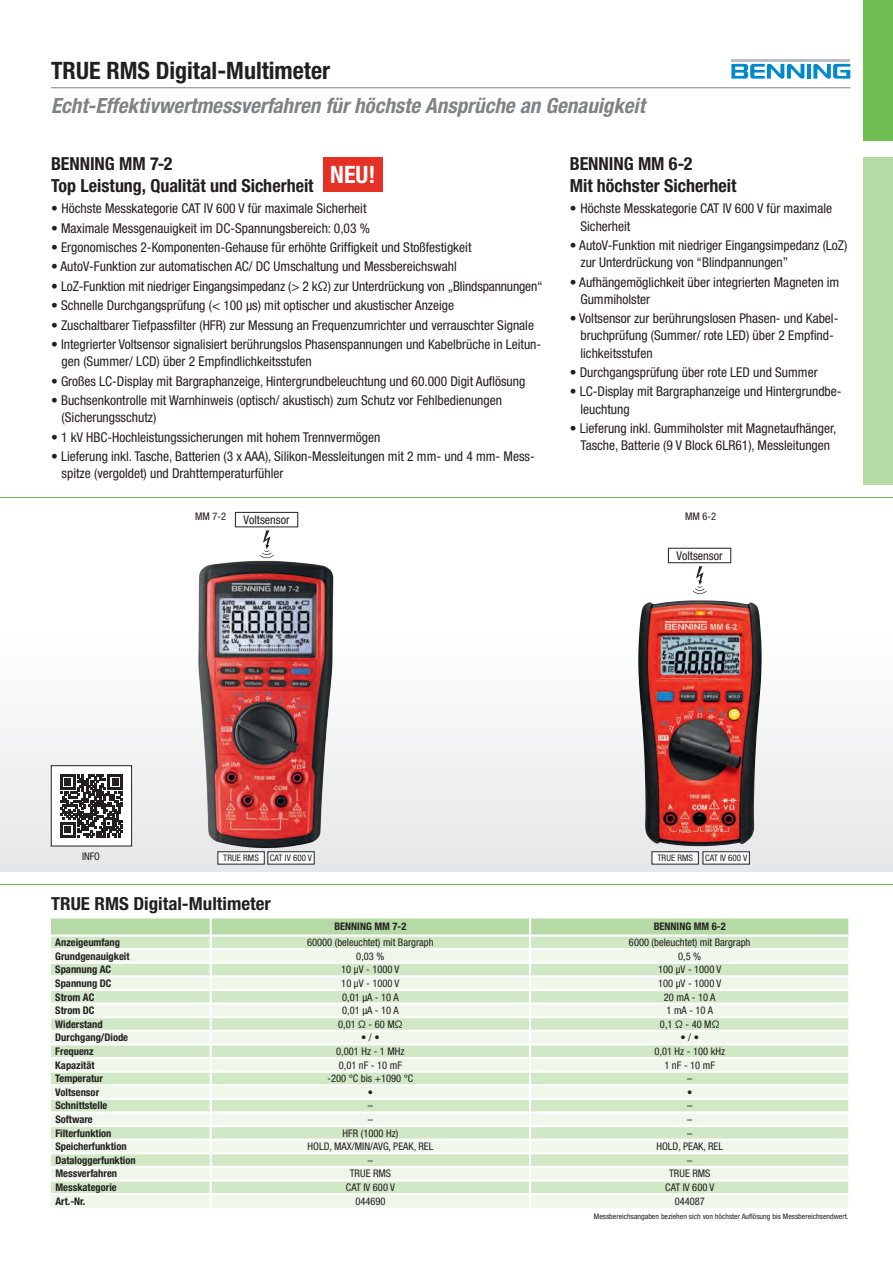
<style>
.page{position:relative;width:893px;height:1263px;background:#fff}
.page>*{position:absolute;margin:0;border:0;box-sizing:border-box;transform-origin:0 0}
.t1{font:700 condensed 24px "Helvetica Neue LT Pro";color:#231f20}
.t2{font:700 condensed 24px "Helvetica Neue LT Pro";color:#fff}
.t3{font:italic 700 condensed 21px "Helvetica Neue LT Pro";color:#808285}
.t4{font:700 condensed 18px/21.6px "Helvetica Neue LT Pro";color:#231f20}
.t5{font:700 condensed 18px "Helvetica Neue LT Pro";color:#231f20;scale:1.05 1}
.t6{font:condensed 13.5px/17.2px "Helvetica Neue LT Pro";color:#231f20}
.t7{font:condensed 12px "Helvetica Neue LT Pro";color:#231f20}
.t8{font:condensed 10.5px "Helvetica Neue LT Pro";color:#231f20}
.t9{font:700 condensed 10.5px "Helvetica Neue LT Pro";color:#231f20}
.t10{font:condensed 9px "Helvetica Neue LT Pro";color:#231f20}
.t11{font:condensed 7.5px "Helvetica Neue LT Pro";color:#231f20;scale:1.05 1}
</style>
<div class="page">
<div style="left:0;top:510px;width:893px;height:362px;background:linear-gradient(to bottom,#fff,#e7e8ea)"></div>
<div style="left:863px;top:157px;width:30px;height:328px;background:#b5daa5"></div>
<hr style="left:0;top:497px;width:893px;height:1px;background:#6fbf54">
<hr style="left:0;top:884px;width:893px;height:1px;background:#6fbf54">
<div style="left:863px;top:0;width:30px;height:140px;background:#6fbf54"></div>
<svg style="left:51px;top:918px;width:798px;height:290px;background:#e2f0db"></svg>
<hr style="left:51px;top:87px;width:799px;height:1px;background:#808285">
<svg style="left:693px;top:566px;width:14px;height:29px"></svg>
<div style="left:668px;top:548px;width:63px;height:15px;border:1px solid #231f20"></div>
<img style="left:638px;top:600px;width:124px;height:246px">
<div style="left:323px;top:157px;width:60px;height:34px;background:#e53025"></div>
<img style="left:195px;top:558px;width:141px;height:292px">
<div style="left:51px;top:766px;width:81px;height:80px;background:#fff"></div>
<svg style="left:60px;top:774px;width:63px;height:63px"></svg>
<div style="left:51px;top:765px;width:81px;height:81px;border:1px solid #231f20"></div>
<div style="left:218px;top:852px;width:46px;height:12px;background:#fff"></div>
<div style="left:218px;top:851px;width:46px;height:13px;border:1px solid #231f20"></div>
<div style="left:268px;top:852px;width:46px;height:12px;background:#fff"></div>
<div style="left:268px;top:851px;width:46px;height:13px;border:1px solid #231f20"></div>
<svg style="left:260px;top:530px;width:14px;height:29px"></svg>
<div style="left:235px;top:512px;width:63px;height:15px;border:1px solid #231f20"></div>
<div style="left:652px;top:852px;width:46px;height:12px;background:#fff"></div>
<div style="left:652px;top:851px;width:46px;height:13px;border:1px solid #231f20"></div>
<div style="left:703px;top:852px;width:46px;height:12px;background:#fff"></div>
<div style="left:703px;top:851px;width:46px;height:13px;border:1px solid #231f20"></div>
<hr style="left:731px;top:59px;width:119px;height:3px;background:#bcbdc0">
<hr style="left:807px;top:64px;width:4px;height:15px;background:#0089cf">
<svg style="left:731px;top:64px;width:73px;height:15px"></svg>
<svg style="left:813px;top:64px;width:37px;height:15px"></svg>
<h1 class="t1" style="left:51px;top:56px;width:281px">TRUE RMS Digital-Multimeter</h1>
<h2 class="t3" style="left:51px;top:92px;width:595px">Echt-Effektivwertmessverfahren für höchste Ansprüche an Genauigkeit</h2>
<h3 class="t4" style="left:51px;top:153px;width:264px">BENNING MM 7-2<br>Top Leistung, Qualität und Sicherheit</h3>
<p class="t6" style="left:51px;top:200px;width:317px">• Höchste Messkategorie CAT IV 600 V für maximale Sicherheit</p>
<p class="t6" style="left:51px;top:219px;width:321px">• Maximale Messgenauigkeit im DC-Spannungsbereich: 0,03 %</p>
<p class="t6" style="left:51px;top:239px;width:422px">• Ergonomisches 2-Komponenten-Gehause für erhöhte Griffigkeit und Stoßfestigkeit</p>
<p class="t6" style="left:51px;top:258px;width:407px">• AutoV-Funktion zur automatischen AC/ DC Umschaltung und Messbereichswahl</p>
<p class="t6" style="left:51px;top:277px;width:493px">• LoZ-Funktion mit niedriger Eingangsimpedanz (&gt; 2 kΩ) zur Unterdrückung von „Blindspannungen“</p>
<p class="t6" style="left:51px;top:297px;width:405px">• Schnelle Durchgangsprüfung (&lt; 100 μs) mit optischer und akustischer Anzeige</p>
<p class="t6" style="left:51px;top:316px;width:484px">• Zuschaltbarer Tiefpassfilter (HFR) zur Messung an Frequenzumrichter und verrauschter Signale</p>
<p class="t6" style="left:62px;top:335px;width:481px;text-indent:-11px">• Integrierter Voltsensor signalisiert berührungslos Phasenspannungen und Kabelbrüche in Leitun&shy;gen (Summer/ LCD) über 2 Empfindlichkeitsstufen</p>
<p class="t6" style="left:51px;top:372px;width:476px">• Großes LC-Display mit Bargraphanzeige, Hintergrundbeleuchtung und 60.000 Digit Auflösung</p>
<p class="t6" style="left:62px;top:391px;width:442px;text-indent:-11px">• Buchsenkontrolle mit Warnhinweis (optisch/ akustisch) zum Schutz vor Fehlbedienungen (Sicherungsschutz)</p>
<p class="t6" style="left:51px;top:428px;width:331px">• 1 kV HBC-Hochleistungssicherungen mit hohem Trennvermögen</p>
<p class="t6" style="left:62px;top:447px;width:475px;text-indent:-11px">• Lieferung inkl. Tasche, Batterien (3 x AAA), Silikon-Messleitungen mit 2 mm- und 4 mm- Mess&shy;spitze (vergoldet) und Drahttemperaturfühler</p>
<h1 class="t2" style="left:330px;top:160px;width:47px">NEU!</h1>
<h3 class="t4" style="left:570px;top:153px;width:168px">BENNING MM 6-2<br>Mit höchster Sicherheit</h3>
<p class="t6" style="left:580px;top:200px;width:253px;text-indent:-11px">• Höchste Messkategorie CAT IV 600 V für maximale<br>Sicherheit</p>
<p class="t6" style="left:580px;top:236px;width:269px;text-indent:-11px">• AutoV-Funktion mit niedriger Eingangsimpedanz (LoZ) zur Unterdrückung von “Blindpannungen”</p>
<p class="t6" style="left:580px;top:273px;width:260px;text-indent:-11px">• Aufhängemöglichkeit über integrierten Magneten im<br>Gummiholster</p>
<p class="t6" style="left:580px;top:310px;width:259px;text-indent:-11px">• Voltsensor zur berührungslosen Phasen- und Kabel&shy;bruchprüfung (Summer/ rote LED) über 2 Empfind&shy;lichkeitsstufen</p>
<p class="t6" style="left:570px;top:364px;width:249px">• Durchgangsprüfung über rote LED und Summer</p>
<p class="t6" style="left:580px;top:383px;width:263px;text-indent:-11px">• LC-Display mit Bargraphanzeige und Hintergrundbe&shy;leuchtung</p>
<p class="t6" style="left:570px;top:420px;width:268px;text-align:center">• Lieferung inkl. Gummiholster mit Magnetaufhänger,<br>Tasche, Batterie (9 V Block 6LR61), Messleitungen</p>
<p class="t8" style="left:195px;top:510px;width:33px">MM 7-2</p>
<p class="t7" style="left:243px;top:513px;width:48px">Voltsensor</p>
<p class="t8" style="left:685px;top:510px;width:33px">MM 6-2</p>
<p class="t7" style="left:676px;top:548px;width:48px">Voltsensor</p>
<p class="t8" style="left:82px;top:850px;width:19px">INFO</p>
<p class="t10" style="left:223px;top:853px;width:90px">TRUE RMS CAT IV 600 V</p>
<h3 class="t5" style="left:51px;top:893px;width:211px">TRUE RMS Digital-Multimeter</h3>
<p class="t10" style="left:657px;top:853px;width:37px">TRUE RMS</p>
<p class="t10" style="left:705px;top:853px;width:44px">CAT IV 600 V</p>
<p class="t9" style="left:334px;top:920px;width:74px">BENNING MM 7-2</p>
<p class="t9" style="left:654px;top:920px;width:74px">BENNING MM 6-2</p>
<p class="t9" style="left:55px;top:936px;width:66px">Anzeigeumfang</p>
<p class="t8" style="left:307px;top:936px;width:128px">60000 (beleuchtet) mit Bargraph</p>
<p class="t8" style="left:629px;top:936px;width:123px">6000 (beleuchtet) mit Bargraph</p>
<p class="t9" style="left:55px;top:949px;width:76px">Grundgenauigkeit</p>
<p class="t8" style="left:356px;top:950px;width:30px">0,03 %</p>
<p class="t8" style="left:678px;top:950px;width:25px">0,5 %</p>
<p class="t9" style="left:55px;top:963px;width:57px">Spannung AC</p>
<p class="t8" style="left:341px;top:963px;width:60px">10 μV - 1000 V</p>
<p class="t8" style="left:658px;top:963px;width:65px">100 µV - 1000 V</p>
<p class="t9" style="left:55px;top:977px;width:58px">Spannung DC</p>
<p class="t8" style="left:341px;top:977px;width:60px">10 μV - 1000 V</p>
<p class="t8" style="left:658px;top:977px;width:65px">100 µV - 1000 V</p>
<p class="t9" style="left:55px;top:990px;width:41px">Strom AC</p>
<p class="t8" style="left:342px;top:991px;width:58px">0,01 µA - 10 A</p>
<p class="t8" style="left:664px;top:991px;width:53px">20 mA - 10 A</p>
<p class="t9" style="left:55px;top:1004px;width:41px">Strom DC</p>
<p class="t8" style="left:342px;top:1004px;width:58px">0,01 µA - 10 A</p>
<p class="t8" style="left:666px;top:1004px;width:48px">1 mA - 10 A</p>
<p class="t9" style="left:55px;top:1018px;width:49px">Widerstand</p>
<p class="t8" style="left:338px;top:1018px;width:66px">0,01 Ω - 60 MΩ</p>
<p class="t8" style="left:660px;top:1018px;width:61px">0,1 Ω - 40 MΩ</p>
<p class="t9" style="left:55px;top:1031px;width:74px">Durchgang/Diode</p>
<p class="t8" style="left:361px;top:1031px;width:20px">• / •</p>
<p class="t8" style="left:680px;top:1031px;width:20px">• / •</p>
<p class="t9" style="left:55px;top:1045px;width:40px">Frequenz</p>
<p class="t8" style="left:336px;top:1045px;width:70px">0,001 Hz - 1 MHz</p>
<p class="t8" style="left:654px;top:1045px;width:72px">0,01 Hz - 100 kHz</p>
<p class="t9" style="left:55px;top:1058px;width:41px">Kapazität</p>
<p class="t8" style="left:339px;top:1059px;width:65px">0,01 nF - 10 mF</p>
<p class="t8" style="left:664px;top:1059px;width:52px">1 nF - 10 mF</p>
<p class="t9" style="left:55px;top:1072px;width:49px">Temperatur</p>
<p class="t8" style="left:327px;top:1072px;width:87px">-200 °C bis +1090 °C</p>
<p class="t8" style="left:687px;top:1072px;width:7px">–</p>
<p class="t9" style="left:55px;top:1086px;width:45px">Voltsensor</p>
<p class="t8" style="left:368px;top:1086px;width:7px">•</p>
<p class="t8" style="left:687px;top:1086px;width:7px">•</p>
<p class="t9" style="left:55px;top:1099px;width:54px">Schnittstelle</p>
<p class="t8" style="left:368px;top:1099px;width:7px">–</p>
<p class="t8" style="left:687px;top:1099px;width:7px">–</p>
<p class="t9" style="left:55px;top:1113px;width:39px">Software</p>
<p class="t8" style="left:368px;top:1113px;width:7px">–</p>
<p class="t8" style="left:687px;top:1113px;width:7px">–</p>
<p class="t9" style="left:55px;top:1126px;width:58px">Filterfunktion</p>
<p class="t8" style="left:343px;top:1127px;width:57px">HFR (1000 Hz)</p>
<p class="t8" style="left:687px;top:1127px;width:7px">–</p>
<p class="t9" style="left:55px;top:1140px;width:73px">Speicherfunktion</p>
<p class="t8" style="left:308px;top:1140px;width:127px">HOLD, MAX/MIN/AVG, PEAK, REL</p>
<p class="t8" style="left:656px;top:1140px;width:68px">HOLD, PEAK, REL</p>
<p class="t9" style="left:55px;top:1154px;width:82px">Dataloggerfunktion</p>
<p class="t8" style="left:368px;top:1154px;width:7px">–</p>
<p class="t8" style="left:687px;top:1154px;width:7px">–</p>
<p class="t9" style="left:55px;top:1167px;width:63px">Messverfahren</p>
<p class="t8" style="left:350px;top:1168px;width:43px">TRUE RMS</p>
<p class="t8" style="left:669px;top:1168px;width:43px">TRUE RMS</p>
<p class="t9" style="left:55px;top:1181px;width:63px">Messkategorie</p>
<p class="t8" style="left:346px;top:1181px;width:51px">CAT IV 600 V</p>
<p class="t8" style="left:665px;top:1181px;width:51px">CAT IV 600 V</p>
<p class="t9" style="left:55px;top:1195px;width:32px">Art.-Nr.</p>
<p class="t8" style="left:355px;top:1195px;width:32px">044690</p>
<p class="t8" style="left:675px;top:1195px;width:32px">044087</p>
<p class="t11" style="left:594px;top:1212px;width:244px">Messbereichsangaben beziehen sich von höchster Auflösung bis Messbereichsendwert.</p>
</div>
